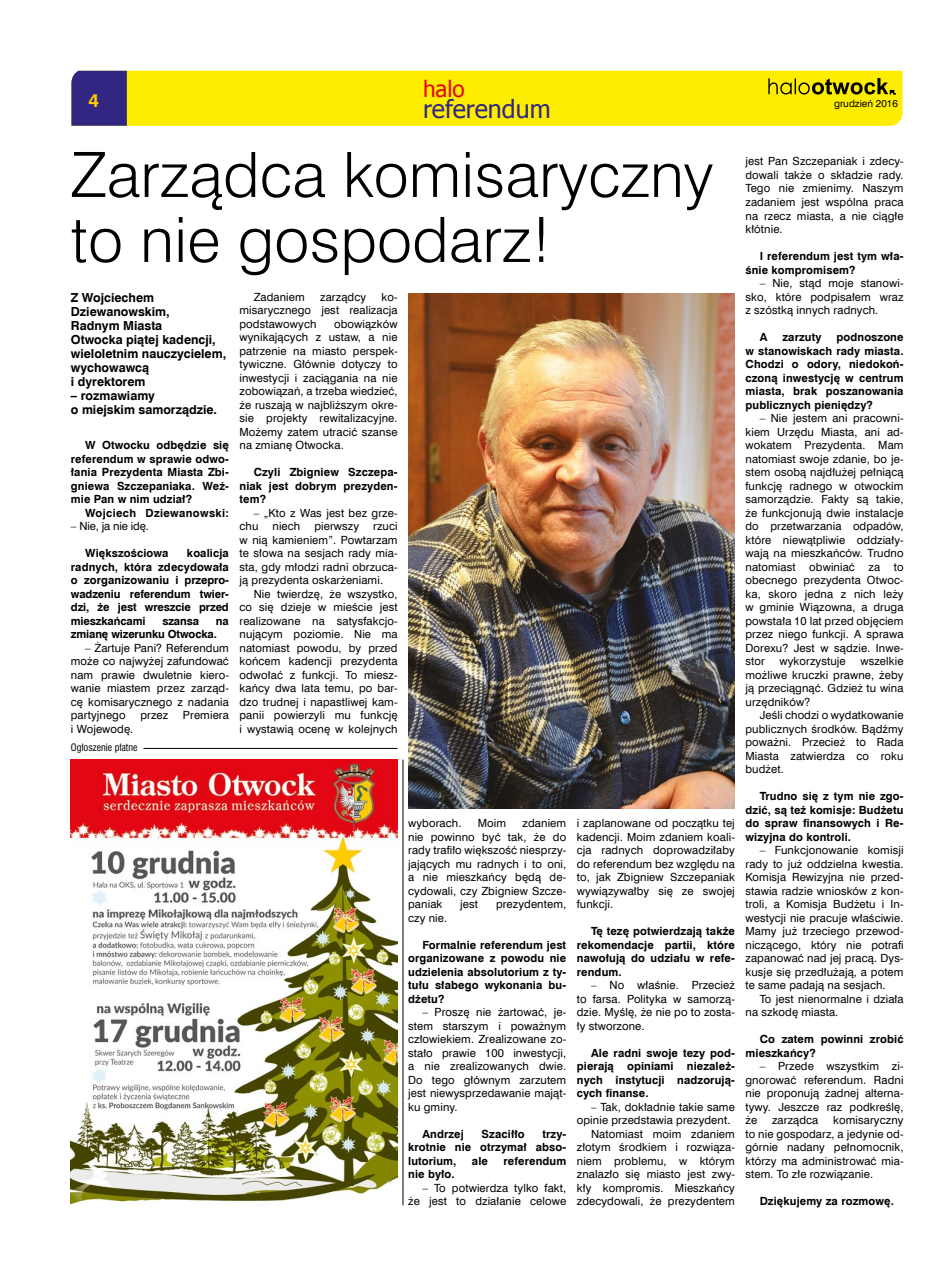
<style>
.page{position:relative;width:939px;height:1276px;background:#fff}
.page>*{position:absolute;margin:0;border:0;box-sizing:border-box;transform-origin:0 0}
.t1{font:62.5px/65px "Swis 721 Lt EU";letter-spacing:.005em;color:#000}
.t2{font:25px "Tahoma";color:#312783}
.t3{font:22.5px "Tahoma";color:#e30613}
.t4{font:700 18.75px "Swis 721 EU";color:#fc0}
.t5{font:700 12.5px/14px "Swis 721 EU";color:#000}
.t6{font:11.25px/13.5px "Swis 721 EU";letter-spacing:.01em;color:#000;text-align:justify}
.t7{font:700 11.25px/13.5px "Swis 721 EU";letter-spacing:.01em;color:#000;text-align:justify}
.t8{font:700 11.25px/13.5px "Swis 721 EU";letter-spacing:-.01em;color:#000}
.t9{font:700 11.25px "Swis 721 EU";letter-spacing:.03em;color:#000}
.t10{font:11.25px "Swis 721 EU";letter-spacing:-.01em;color:#000}
.t11{font:10px "Swis 721 Cn EU";color:#000}
.t12{font:10px "Swis 721 EU";color:#000}
</style>
<div class="page">
<svg style="left:71px;top:71px;width:831px;height:55px;background:#eddc09"></svg>
<img style="left:408px;top:293px;width:327px;height:515px">
<img style="left:71px;top:759px;width:326px;height:444px">
<hr style="left:144px;top:748px;width:254px;height:1px;background:#000">
<hr style="left:403px;top:759px;width:1px;height:446px;background:#000">
<h3 class="t3" style="left:423px;top:73px;width:43px">halo</h3>
<h2 class="t2" style="left:423px;top:92px;width:129px">referendum</h2>
<h1 class="t1" style="left:71px;top:143px;width:644px">Zarządca komisaryczny to nie gospodarz!</h1>
<h3 class="t4" style="left:89px;top:88px;width:12px">4</h3>
<p class="t12" style="left:834px;top:98px;width:65px">grudzień 2016</p>
<p class="t6" style="left:746px;top:155px;width:160px">jest Pan Szczepaniak i zdecy&shy;dowali także o składzie rady.<br>Tego nie zmienimy. Naszym zadaniem jest wspólna praca na rzecz miasta, a nie ciągłe kłótnie.</p>
<p class="t7" style="left:746px;top:250px;width:160px;text-indent:14px">I referendum jest tym wła&shy;śnie kompromisem?</p>
<p class="t6" style="left:746px;top:277px;width:160px;text-indent:14px">– Nie, stąd moje stanowi&shy;sko, które podpisałem wraz z szóstką innych radnych.</p>
<p class="t7" style="left:760px;top:331px;width:9px">A</p>
<p class="t7" style="left:782px;top:331px;width:41px">zarzuty</p>
<p class="t6" style="left:240px;top:290px;width:160px;text-indent:142px">ko&shy;misarycznego jest realizacja podstawowych</p>
<p class="t6" style="left:254px;top:290px;width:53px">Zadaniem</p>
<p class="t6" style="left:320px;top:290px;width:47px">zarządcy</p>
<p class="t5" style="left:71px;top:291px;width:157px">Z Wojciechem<br>Dziewanowskim,<br>Radnym Miasta<br>Otwocka piątej kadencji, wieloletnim nauczycielem, wychowawcą<br>i dyrektorem</p>
<p class="t5" style="left:71px;top:389px;width:148px">– rozmawiamy<br>o miejskim samorządzie.</p>
<p class="t6" style="left:240px;top:317px;width:160px;text-indent:95px">obowiązków wynikających z ustaw, a nie patrzenie na miasto perspek&shy;tywiczne. Głównie dotyczy to inwestycji i zaciągania na nie zobowiązań, a trzeba wiedzieć, że ruszają w najbliższym okre&shy;sie projekty rewitalizacyjne.<br>Możemy zatem utracić szanse na zmianę Otwocka.</p>
<p class="t7" style="left:240px;top:466px;width:160px;text-indent:14px">Czyli Zbigniew Szczepa&shy;niak jest dobrym prezyden&shy;tem?</p>
<p class="t6" style="left:240px;top:506px;width:160px;text-indent:14px">– „Kto z Was jest bez grze&shy;chu niech pierwszy rzuci w nią kamieniem”. Powtarzam te słowa na sesjach rady mia&shy;sta, gdy młodzi radni obrzuca&shy;ją prezydenta oskarżeniami.</p>
<p class="t6" style="left:240px;top:587px;width:160px;text-indent:14px">Nie twierdzę, że wszystko, co się dzieje w mieście jest realizowane na satysfakcjo&shy;nującym poziomie. Nie ma natomiast powodu, by przed końcem kadencji prezydenta odwołać z funkcji. To miesz&shy;kańcy dwa lata temu, po bar&shy;dzo trudnej i napastliwej kam&shy;panii powierzyli mu funkcję i wystawią ocenę w kolejnych</p>
<p class="t7" style="left:746px;top:331px;width:160px;text-indent:91px">podnoszone w stanowiskach rady miasta.<br>Chodzi o odory, niedokoń&shy;czoną inwestycję w centrum miasta, brak poszanowania publicznych pieniędzy?</p>
<p class="t6" style="left:746px;top:412px;width:160px;text-indent:14px">– Nie jestem ani pracowni&shy;kiem Urzędu Miasta, ani ad&shy;wokatem Prezydenta. Mam natomiast swoje zdanie, bo je&shy;stem osobą najdłużej pełniącą funkcję radnego w otwockim samorządzie. Fakty są takie, że funkcjonują dwie instalacje do przetwarzania odpadów, które niewątpliwie oddziały&shy;wają na mieszkańców. Trudno natomiast obwiniać za to obecnego prezydenta Otwoc&shy;ka, skoro jedna z nich leży w gminie Wiązowna, a druga powstała 10 lat przed objęciem przez niego funkcji. A sprawa Dorexu? Jest w sądzie. Inwe&shy;stor</p>
<p class="t7" style="left:71px;top:439px;width:160px;text-indent:14px">W Otwocku odbędzie się referendum w sprawie odwo&shy;łania Prezydenta Miasta Zbi&shy;gniewa Szczepaniaka. Weź&shy;mie Pan w nim udział?</p>
<p class="t9" style="left:85px;top:505px;width:145px">Wojciech Dziewanowski:</p>
<p class="t10" style="left:71px;top:519px;width:80px">– Nie, ja nie idę.</p>
<p class="t7" style="left:85px;top:547px;width:85px">Większościowa</p>
<p class="t7" style="left:71px;top:547px;width:160px;text-indent:116px">koalicja radnych, która zdecydowała o zorganizowaniu i przepro&shy;wadzeniu referendum twier&shy;dzi, że jest wreszcie przed mieszkańcami</p>
<p class="t8" style="left:71px;top:614px;width:160px;text-indent:145px">na zmianę wizerunku Otwocka.</p>
<p class="t6" style="left:71px;top:641px;width:160px;text-indent:14px">– Żartuje Pani? Referendum może co najwyżej zafundować nam prawie dwuletnie kiero&shy;wanie miastem przez zarząd&shy;cę komisarycznego z nadania partyjnego</p>
<p class="t7" style="left:162px;top:614px;width:38px">szansa</p>
<p class="t6" style="left:746px;top:655px;width:160px;text-indent:115px">wszelkie możliwe kruczki prawne, żeby ją przeciągnąć. Gdzież tu wina urzędników?</p>
<p class="t6" style="left:746px;top:709px;width:160px;text-indent:14px">Jeśli chodzi o wydatkowanie publicznych środków. Bądźmy poważni. Przecież to Rada Miasta zatwierdza co roku budżet.</p>
<p class="t7" style="left:746px;top:790px;width:160px;text-indent:14px">Trudno się z tym nie zgo&shy;dzić, są też komisje: Budżetu do spraw finansowych i Re&shy;wizyjna do kontroli.</p>
<p class="t6" style="left:746px;top:844px;width:160px;text-indent:14px">– Funkcjonowanie komisji rady to już oddzielna kwestia.<br>Komisja Rewizyjna nie przed&shy;stawia radzie wniosków z kon&shy;troli, a Komisja Budżetu i In&shy;westycji nie pracuje właściwie.<br>Mamy już trzeciego przewod&shy;niczącego, który nie potrafi zapanować nad jej pracą. Dys&shy;kusje się przedłużają, a potem te same padają na sesjach.</p>
<p class="t6" style="left:746px;top:992px;width:160px;text-indent:14px">To jest nienormalne i działa na szkodę miasta.</p>
<p class="t7" style="left:746px;top:1033px;width:160px;text-indent:14px">Co zatem powinni zrobić mieszkańcy?</p>
<p class="t6" style="left:746px;top:1060px;width:160px;text-indent:14px">– Przede wszystkim zi&shy;gnorować referendum. Radni nie proponują żadnej alterna&shy;tywy. Jeszcze raz podkreślę, że</p>
<p class="t6" style="left:780px;top:655px;width:68px">wykorzystuje</p>
<p class="t6" style="left:140px;top:709px;width:29px">przez</p>
<p class="t6" style="left:183px;top:709px;width:47px">Premiera</p>
<p class="t6" style="left:71px;top:722px;width:64px">i Wojewodę.</p>
<p class="t11" style="left:71px;top:740px;width:68px">Ogłoszenie płatne</p>
<p class="t6" style="left:577px;top:817px;width:160px">i zaplanowane od początku tej kadencji. Moim zdaniem koali&shy;cja radnych doprowadziłaby do referendum bez względu na to, jak Zbigniew Szczepaniak wywiązywałby się ze swojej funkcji.</p>
<p class="t7" style="left:577px;top:925px;width:160px;text-indent:14px">Tę tezę potwierdzają także rekomendacje partii, które nawołują do udziału w refe&shy;rendum.</p>
<p class="t6" style="left:577px;top:979px;width:160px;text-indent:14px">– No właśnie. Przecież to farsa. Polityka w samorzą&shy;dzie. Myślę, że nie po to zosta&shy;ły stworzone.</p>
<p class="t7" style="left:577px;top:1046px;width:160px;text-indent:14px">Ale radni swoje tezy pod&shy;pierają opiniami niezależ&shy;nych instytucji nadzorują&shy;cych finanse.</p>
<p class="t6" style="left:591px;top:1100px;width:145px">– Tak, dokładnie takie same</p>
<p class="t6" style="left:577px;top:1114px;width:155px">opinie przedstawia prezydent.</p>
<p class="t6" style="left:591px;top:1127px;width:145px">Natomiast moim zdaniem</p>
<p class="t6" style="left:577px;top:1141px;width:160px">złotym środkiem i rozwiąza-</p>
<p class="t6" style="left:577px;top:1154px;width:160px">niem problemu, w którym</p>
<p class="t6" style="left:577px;top:1168px;width:160px">znalazło się miasto jest zwy-</p>
<p class="t6" style="left:577px;top:1181px;width:160px">kły kompromis. Mieszkańcy</p>
<p class="t6" style="left:577px;top:1195px;width:160px">zdecydowali, że prezydentem</p>
<p class="t6" style="left:408px;top:817px;width:160px;text-indent:114px">zdaniem nie powinno być tak, że do rady trafiło większość niesprzy&shy;jających mu radnych i to oni, a nie mieszkańcy będą de&shy;cydowali, czy Zbigniew Szcze&shy;paniak</p>
<p class="t6" style="left:408px;top:817px;width:55px">wyborach.</p>
<p class="t6" style="left:478px;top:817px;width:30px">Moim</p>
<p class="t6" style="left:460px;top:898px;width:19px">jest</p>
<p class="t6" style="left:496px;top:898px;width:72px">prezydentem,</p>
<p class="t6" style="left:408px;top:911px;width:41px">czy nie.</p>
<p class="t7" style="left:408px;top:938px;width:160px;text-indent:14px">Formalnie referendum jest organizowane z powodu nie udzielenia absolutorium z ty&shy;tułu słabego wykonania bu&shy;dżetu?</p>
<p class="t6" style="left:408px;top:1006px;width:160px;text-indent:14px">– Proszę nie żartować, je&shy;stem starszym i poważnym człowiekiem. Zrealizowane zo&shy;stało prawie 100 inwestycji, a nie zrealizowanych dwie.<br>Do tego głównym zarzutem jest niewysprzedawanie mająt&shy;ku gminy.</p>
<p class="t7" style="left:422px;top:1127px;width:43px">Andrzej</p>
<p class="t7" style="left:482px;top:1127px;width:45px">Szaciłło</p>
<p class="t6" style="left:746px;top:1114px;width:160px;text-indent:88px">komisaryczny to nie gospodarz, a jedynie od&shy;górnie nadany pełnomocnik, którzy ma administrować mia&shy;stem. To złe rozwiązanie.</p>
<p class="t7" style="left:760px;top:1195px;width:136px">Dziękujemy za rozmowę.</p>
<p class="t6" style="left:772px;top:1114px;width:48px">zarządca</p>
<p class="t7" style="left:408px;top:1127px;width:160px;text-indent:134px">trzy&shy;krotnie nie otrzymał abso&shy;lutorium,</p>
<p class="t7" style="left:472px;top:1154px;width:18px">ale</p>
<p class="t7" style="left:503px;top:1154px;width:64px">referendum</p>
<p class="t7" style="left:408px;top:1168px;width:48px">nie było.</p>
<p class="t6" style="left:408px;top:1181px;width:160px;text-align:right">– To potwierdza tylko fakt, że jest to działanie celowe</p>
</div>
